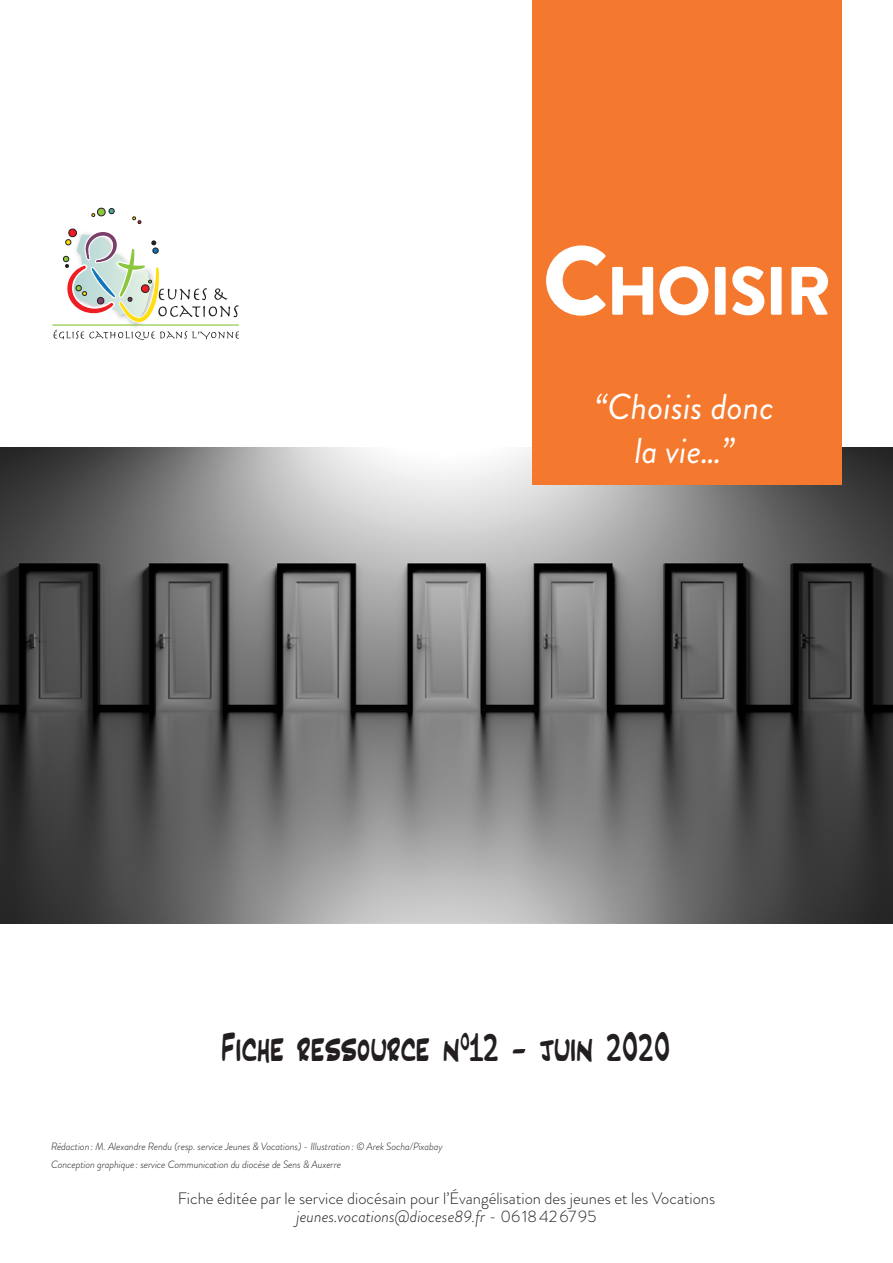
<style>
.page{position:relative;width:893px;height:1263px;background:#fff}
.page>*{position:absolute;margin:0;border:0;box-sizing:border-box;transform-origin:0 0}
.t1{font:900 68.25px "Brandon Grotesque";letter-spacing:-.03em;color:#fff}
.t2{font:40.5px "Inkpen 2 Script";color:#231f20}
.t3{font:italic 36px "Brandon Grotesque";color:#fff}
.bas_de_page{font:300 16.5px/18px "Brandon Grotesque";color:#231f20;text-align:center}
.Crédits{font:italic 300 10.5px/18px "Brandon Grotesque";letter-spacing:-.01em;color:#231f20}
.s1{font-size:97.5px}
.s2{font-style:italic}
</style>
<div class="page">
<img style="left:0;top:447px;width:893px;height:476px">
<div style="left:532px;top:0;width:310px;height:484px;background:#f4792e"></div>
<svg style="left:54px;top:330px;width:185px;height:10px"></svg>
<hr style="left:52px;top:324px;width:187px;height:2px;background:#8bc63e">
<svg style="left:63px;top:208px;width:175px;height:116px"></svg>
<p class="t1" style="left:543px;top:243px;width:290px"><span class="s1">C</span>HOISIR</p>
<p class="t3" style="left:594px;top:382px;width:181px">“Choisis donc</p>
<p class="t3" style="left:634px;top:425px;width:102px">la vie…”</p>
<p class="t2" style="left:222px;top:1024px;width:450px">Fiche ressource n°12 - juin 2020</p>
<p class="Crédits" style="left:51px;top:1137px;width:393px">Rédaction: M. Alexandre Rendu (resp. service Jeunes &amp; Vocations) - Illustration: © Arek Socha/Pixabay<br>Conception graphique : service Communication du diocèse de Sens &amp; Auxerre</p>
<p class="bas_de_page" style="left:178px;top:1189px;width:539px">Fiche éditée par le service diocésain pour l’Évangélisation des jeunes et les Vocations <span class="s2">jeunes.vocations@diocese89.fr</span> - 0618426795</p>
</div>
